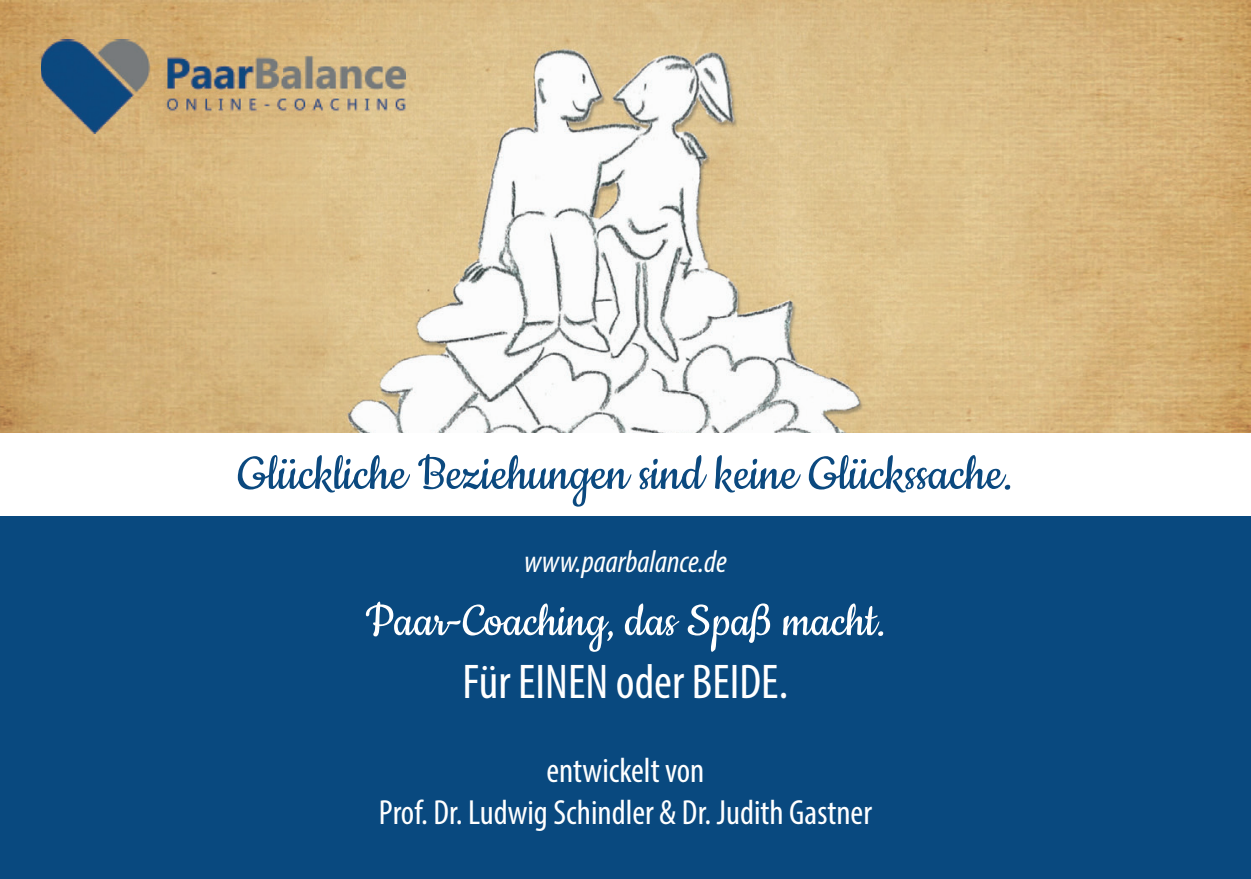
<style>
.page{position:relative;width:1251px;height:879px;background:#fff}
.page>*{position:absolute;margin:0;border:0;box-sizing:border-box;transform-origin:0 0}
.t1{font:56px "Cookie";color:#0b497f}
.t2{font:52.5px "Cookie";color:#fff}
.t3{font:condensed 49px "Myriad Pro";color:#fff}
.t4{font:condensed 35px/42px "Myriad Pro";color:#fff;text-align:center}
.t5{font:italic condensed 31.5px "Myriad Pro";color:#fff}
</style>
<div class="page">
<img style="left:0;top:0;width:1250px;height:433px">
<div style="left:0;top:513px;width:1250px;height:365px;background:#09497f"></div>
<div style="left:0;top:433px;width:1250px;height:82px;background:#fff"></div>
<img style="left:41px;top:40px;width:365px;height:93px">
<h1 class="t1" style="left:238px;top:444px;width:776px">Glückliche Beziehungen sind keine Glückssache.</h1>
<p class="t5" style="left:524px;top:542px;width:204px">www.paarbalance.de</p>
<h2 class="t2" style="left:365px;top:593px;width:522px">Paar-Coaching, das Spaß macht.</h2>
<h3 class="t3" style="left:462px;top:652px;width:327px">Für EINEN oder BEIDE.</h3>
<p class="t4" style="left:379px;top:748px;width:494px">entwickelt von<br>Prof. Dr. Ludwig Schindler &amp; Dr. Judith Gastner</p>
</div>
